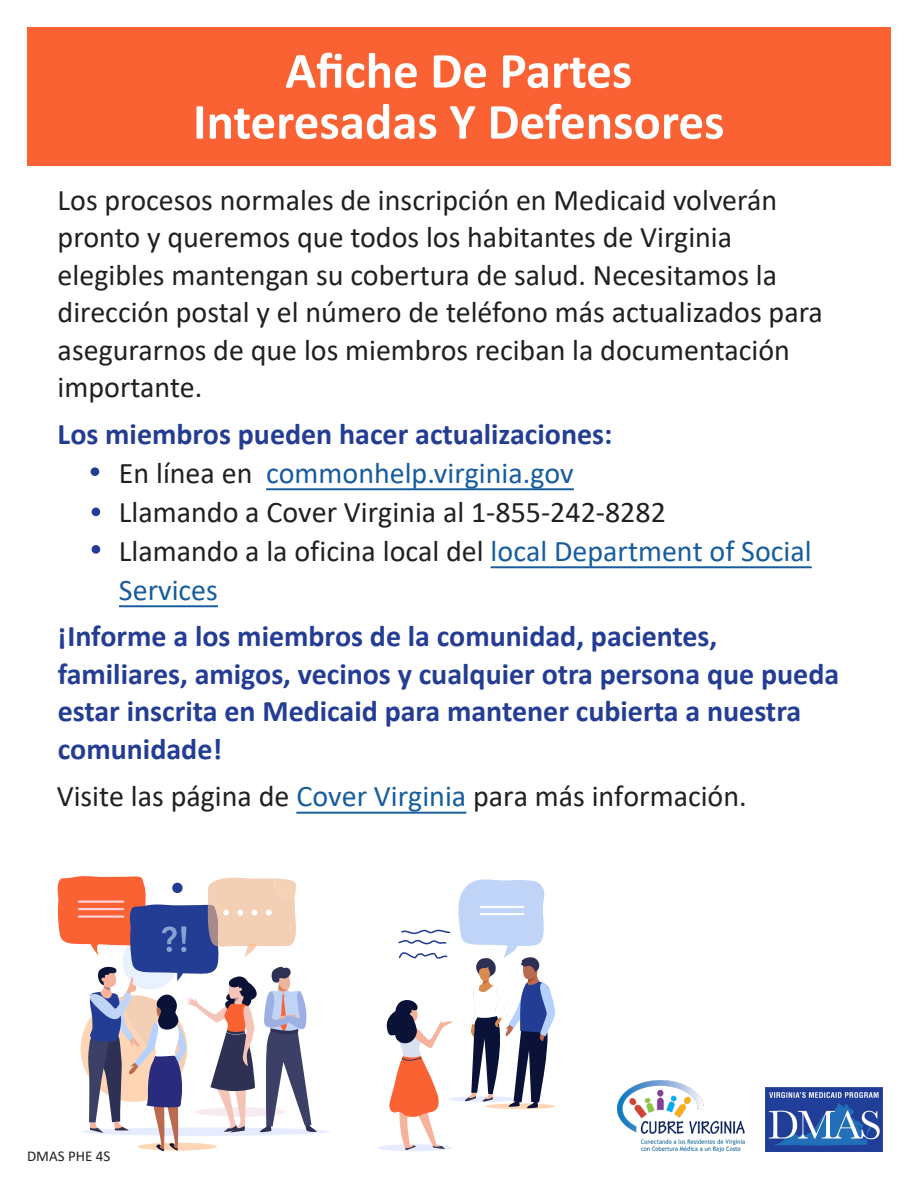
<style>
.page{position:relative;width:918px;height:1188px;background:#fff}
.page>*{position:absolute;margin:0;border:0;box-sizing:border-box;transform-origin:0 0}
.t1{font:700 51px/51px "Calibri";color:#fff;text-align:center}
.t2{font:30px/37.5px "Calibri";color:#231f20}
.t3{font:700 30px/37.5px "Calibri";color:#243d94}
.t4{font:15px "Calibri";color:#231f20}
.s1{font-weight:700;color:#243d94}
.s2{color:#175d9e}
</style>
<div class="page">
<hr style="left:266px;top:488px;width:308px;height:2px;background:#175d9e">
<hr style="left:119px;top:605px;width:99px;height:2px;background:#175d9e">
<hr style="left:491px;top:566px;width:321px;height:2px;background:#175d9e">
<div style="left:27px;top:27px;width:864px;height:138px;background:#fa6133"></div>
<div style="left:91px;top:467px;width:8px;height:9px;background:#243d94;border-radius:50%"></div>
<div style="left:92px;top:545px;width:8px;height:9px;background:#243d94;border-radius:50%"></div>
<div style="left:92px;top:508px;width:8px;height:8px;background:#243d94;border-radius:50%"></div>
<svg style="left:57px;top:876px;width:260px;height:275px"></svg>
<img style="left:618px;top:1081px;width:126px;height:70px">
<div style="left:378px;top:1144px;width:74px;height:7px;background:#e6ebff;border-radius:50%"></div>
<svg style="left:383px;top:879px;width:173px;height:271px"></svg>
<img style="left:766px;top:1088px;width:117px;height:63px">
<hr style="left:296px;top:812px;width:170px;height:2px;background:#175d9e">
<h1 class="t1" style="left:193px;top:44px;width:533px">Afiche De Partes<br>Interesadas Y Defensores</h1>
<p class="t2" style="left:58px;top:180px;width:767px">Los procesos normales de inscripción en Medicaid volverán pronto y queremos que todos los habitantes de Virginia elegibles mantengan su cobertura de salud. Necesitamos la dirección postal y el número de teléfono más actualizados para asegurarnos de que los miembros reciban la documentación importante.</p>
<p class="t2" style="left:119px;top:414px;width:694px;line-height:39px;text-indent:-61px"><span class="s1">Los miembros pueden hacer actualizaciones:<br></span>En línea en <span class="s2">commonhelp.virginia.gov<br></span>Llamando a Cover Virginia al 1-855-242-8282<br>Llamando a la oficina local del <span class="s2">local Department of Social Services</span></p>
<p class="t3" style="left:58px;top:617px;width:783px">¡Informe a los miembros de la comunidad, pacientes, familiares, amigos, vecinos y cualquier otra persona que pueda estar inscrita en Medicaid para mantener cubierta a nuestra comunidade!</p>
<p class="t2" style="left:57px;top:777px;width:692px">Visite las página de <span class="s2">Cover Virginia</span> para más información.</p>
<p class="t4" style="left:27px;top:1146px;width:85px">DMAS PHE 4S</p>
</div>
